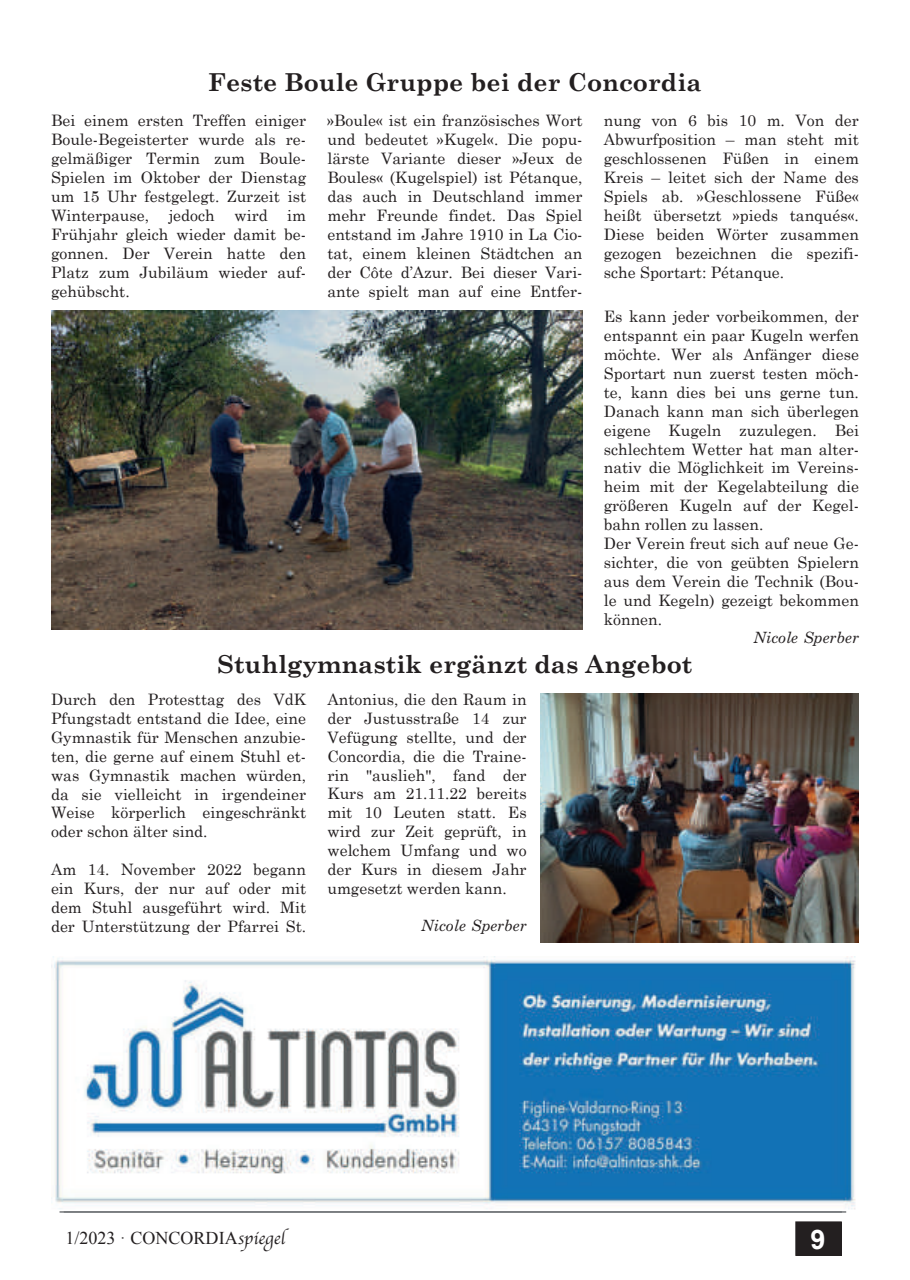
<style>
.page{position:relative;width:910px;height:1280px;background:#fff}
.page>*{position:absolute;margin:0;border:0;box-sizing:border-box;transform-origin:0 0}
.t1{font:700 27px "Arial";color:#fff}
.t2{font:700 24.75px "Century Schoolbook";color:#231f20}
.t3{font:18px "Times New Roman";color:#231f20}
.t4{font:15.75px/18.9px "Century Schoolbook";color:#231f20;text-align:justify}
.t5{font:italic 15.75px "M Century Schoolbook";color:#231f20}
.s1{font-family:"Apple Chancery"}
</style>
<div class="page">
<div style="left:796px;top:1222px;width:45px;height:33px;background:#231f20"></div>
<div style="left:795px;top:1221px;width:47px;height:35px;border:2px solid #231f20"></div>
<hr style="left:60px;top:1211px;width:786px;height:2px;background:#75787b">
<img style="left:51px;top:957px;width:805px;height:252px">
<img style="left:51px;top:310px;width:532px;height:319px">
<img style="left:540px;top:693px;width:319px;height:250px">
<h2 class="t2" style="left:208px;top:66px;width:495px">Feste Boule Gruppe bei der Concordia</h2>
<p class="t4" style="left:51px;top:111px;width:257px">Bei einem ersten Treffen einiger Boule-Begeisterter wurde als re&shy;gelmäßiger Termin zum Boule-Spielen im Oktober der Dienstag um 15 Uhr festgelegt. Zurzeit ist Winterpause, jedoch wird im Frühjahr gleich wieder damit be&shy;gonnen. Der Verein hatte den Platz zum Jubiläum wieder auf&shy;gehübscht.</p>
<p class="t4" style="left:327px;top:111px;width:257px">»Boule« ist ein französisches Wort und bedeutet »Kugel«. Die popu&shy;lärste Variante dieser »Jeux de Boules« (Kugelspiel) ist Pétanque, das auch in Deutschland immer mehr Freunde findet. Das Spiel entstand im Jahre 1910 in La Cio&shy;tat, einem kleinen Städtchen an der Côte d’Azur. Bei dieser Vari&shy;ante spielt man auf eine Entfer-</p>
<p class="t4" style="left:604px;top:111px;width:257px">nung von 6 bis 10 m. Von der Abwurfposition – man steht mit geschlossenen Füßen in einem Kreis – leitet sich der Name des Spiels ab. »Geschlossene Füße« heißt übersetzt »pieds tanqués«.<br>Diese beiden Wörter zusammen gezogen bezeichnen die spezifi&shy;sche Sportart: Pétanque.</p>
<p class="t4" style="left:604px;top:306px;width:257px;text-align:left">Es kann jeder vorbeikommen, der entspannt ein paar Kugeln werfen möchte. Wer als Anfänger diese<br>Sportart nun zuerst testen möch&shy;te, kann dies bei uns gerne tun.<br>Danach kann man sich überlegen eigene Kugeln zuzulegen. Bei schlechtem Wetter hat man alter&shy;nativ die Möglichkeit im Vereins&shy;heim mit der Kegelabteilung die größeren Kugeln auf der Kegel&shy;bahn rollen zu lassen.<br>Der Verein freut sich auf neue Ge&shy;sichter, die von geübten Spielern aus dem Verein die Technik (Bou&shy;le und Kegeln) gezeigt bekommen können.</p>
<p class="t5" style="left:753px;top:628px;width:107px">Nicole Sperber</p>
<h2 class="t2" style="left:218px;top:649px;width:476px">Stuhlgymnastik ergänzt das Angebot</h2>
<p class="t4" style="left:51px;top:689px;width:257px">Durch den Protesttag des VdK Pfungstadt entstand die Idee, eine Gymnastik für Menschen anzubie&shy;ten, die gerne auf einem Stuhl et&shy;was Gymnastik machen würden, da sie vielleicht in irgendeiner Weise körperlich eingeschränkt oder schon älter sind.</p>
<p class="t4" style="left:51px;top:860px;width:257px">Am 14. November 2022 begann ein Kurs, der nur auf oder mit dem Stuhl ausgeführt wird. Mit der Unterstützung der Pfarrei St.</p>
<p class="t4" style="left:327px;top:689px;width:201px">Antonius, die den Raum in der Justusstraße 14 zur Vefügung stellte, und der Concordia, die die Traine&shy;rin "auslieh", fand der Kurs am 21.11.22 bereits mit 10 Leuten statt. Es wird zur Zeit geprüft, in welchem Umfang und wo der Kurs in diesem Jahr umgesetzt werden kann.</p>
<p class="t5" style="left:421px;top:916px;width:107px">Nicole Sperber</p>
<p class="t3" style="left:66px;top:1228px;width:221px">1/2023 · CONCORDIA<span class="s1">spiegel</span></p>
<h1 class="t1" style="left:810px;top:1224px;width:17px">9</h1>
</div>
